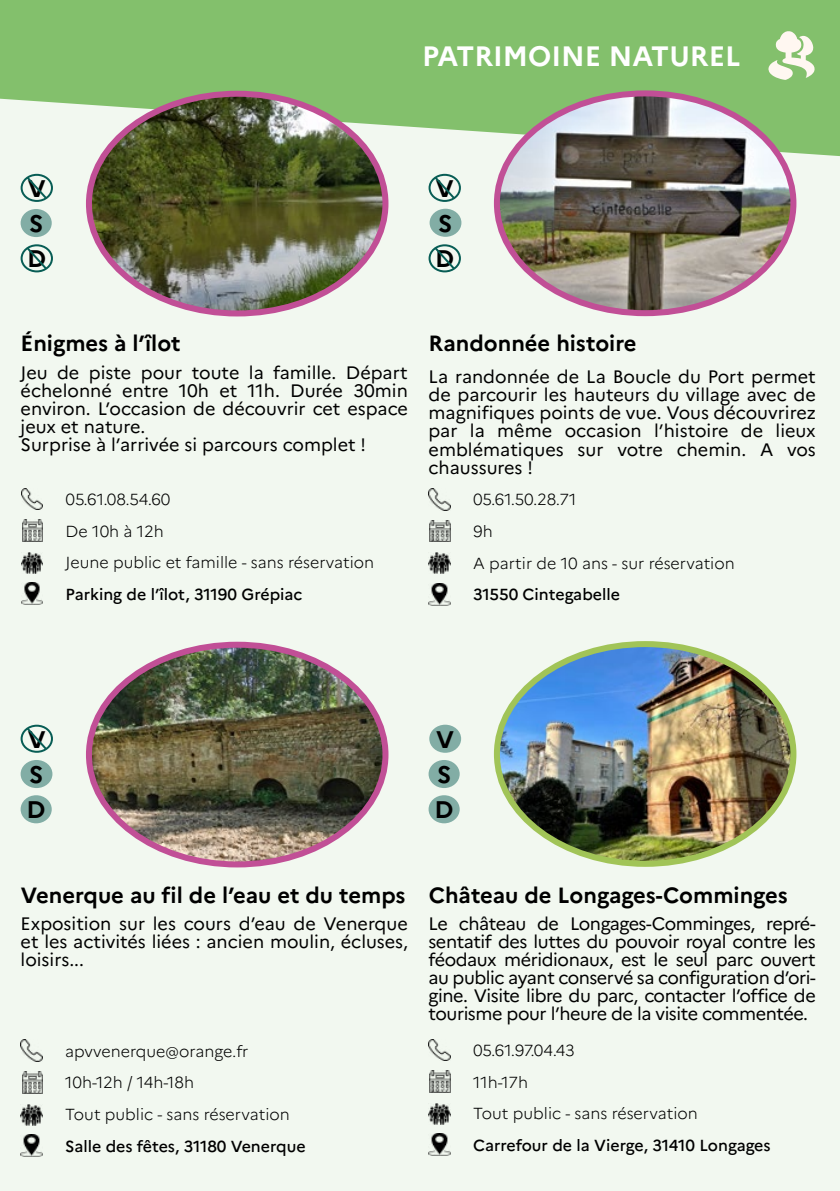
<style>
.page{position:relative;width:840px;height:1191px;background:#fff}
.page>*{position:absolute;margin:0;border:0;box-sizing:border-box;transform-origin:0 0}
.t1{font:700 28px "Marianne";color:#fff}
.t2{font:700 24px "Marianne";color:#000}
.t3{font:700 22px "Marianne";color:#000}
.t4{font:18px/18px "Marianne";color:#000;text-align:justify}
.t5{font:300 16px "Marianne";color:#000}
.t6{font:500 16px "Marianne";color:#000}
</style>
<div class="page">
<div style="left:0;top:0;width:839px;height:1191px;background:#f2f8f0"></div>
<svg style="left:0;top:0;width:839px;height:156px;background:#8cc477"></svg>
<svg style="left:767px;top:31px;width:47px;height:49px"></svg>
<div style="left:430px;top:725px;width:30px;height:27px;background:#82ada5;border-radius:50%"></div>
<div style="left:429px;top:724px;width:32px;height:29px;border:2px solid #085d55;border-radius:50%"></div>
<img style="left:89px;top:94px;width:296px;height:219px">
<div style="left:86px;top:91px;width:302px;height:225px;border:6px solid #c14f96;border-radius:50%"></div>
<img style="left:21px;top:488px;width:22px;height:22px">
<img style="left:21px;top:552px;width:22px;height:21px">
<img style="left:22px;top:520px;width:21px;height:21px">
<img style="left:21px;top:583px;width:22px;height:22px">
<div style="left:22px;top:210px;width:29px;height:26px;background:#82ada5;border-radius:50%"></div>
<div style="left:21px;top:209px;width:31px;height:28px;border:2px solid #085d55;border-radius:50%"></div>
<div style="left:21px;top:174px;width:32px;height:28px;border:2px solid #085d55;border-radius:50%"></div>
<svg style="left:25px;top:175px;width:24px;height:26px"></svg>
<div style="left:21px;top:244px;width:32px;height:28px;border:2px solid #085d55;border-radius:50%"></div>
<svg style="left:25px;top:245px;width:24px;height:26px"></svg>
<div style="left:428px;top:244px;width:32px;height:28px;border:2px solid #085d55;border-radius:50%"></div>
<svg style="left:432px;top:245px;width:24px;height:26px"></svg>
<div style="left:428px;top:174px;width:32px;height:28px;border:2px solid #085d55;border-radius:50%"></div>
<svg style="left:432px;top:175px;width:24px;height:26px"></svg>
<div style="left:430px;top:210px;width:30px;height:26px;background:#82ada5;border-radius:50%"></div>
<div style="left:429px;top:209px;width:32px;height:28px;border:2px solid #085d55;border-radius:50%"></div>
<img style="left:496px;top:93px;width:297px;height:220px">
<div style="left:493px;top:90px;width:303px;height:226px;border:6px solid #c14f96;border-radius:50%"></div>
<img style="left:428px;top:488px;width:22px;height:22px">
<img style="left:428px;top:553px;width:22px;height:21px">
<img style="left:430px;top:520px;width:20px;height:22px">
<img style="left:428px;top:583px;width:22px;height:22px">
<img style="left:500px;top:644px;width:293px;height:220px">
<div style="left:493px;top:641px;width:303px;height:226px;border:6px solid #a1c457;border-radius:50%"></div>
<img style="left:428px;top:1039px;width:22px;height:21px">
<img style="left:428px;top:1103px;width:22px;height:21px">
<img style="left:430px;top:1070px;width:20px;height:22px">
<img style="left:428px;top:1133px;width:22px;height:23px">
<div style="left:429px;top:761px;width:29px;height:26px;background:#82ada5;border-radius:50%"></div>
<div style="left:428px;top:760px;width:31px;height:28px;border:2px solid #085d55;border-radius:50%"></div>
<div style="left:429px;top:796px;width:29px;height:26px;background:#82ada5;border-radius:50%"></div>
<div style="left:428px;top:795px;width:31px;height:28px;border:2px solid #085d55;border-radius:50%"></div>
<div style="left:22px;top:796px;width:29px;height:26px;background:#82ada5;border-radius:50%"></div>
<div style="left:21px;top:795px;width:31px;height:28px;border:2px solid #085d55;border-radius:50%"></div>
<div style="left:22px;top:761px;width:29px;height:26px;background:#82ada5;border-radius:50%"></div>
<div style="left:21px;top:760px;width:31px;height:28px;border:2px solid #085d55;border-radius:50%"></div>
<img style="left:89px;top:648px;width:296px;height:216px">
<div style="left:86px;top:641px;width:302px;height:226px;border:6px solid #c14f96;border-radius:50%"></div>
<img style="left:21px;top:1039px;width:21px;height:22px">
<img style="left:21px;top:1104px;width:21px;height:21px">
<img style="left:22px;top:1071px;width:20px;height:22px">
<img style="left:21px;top:1134px;width:21px;height:22px">
<div style="left:21px;top:724px;width:32px;height:29px;border:2px solid #085d55;border-radius:50%"></div>
<svg style="left:25px;top:725px;width:24px;height:27px"></svg>
<p class="t2" style="left:28px;top:170px;width:19px">V</p>
<p class="t2" style="left:29px;top:205px;width:16px">S</p>
<h1 class="t1" style="left:422px;top:34px;width:319px">PATRIMOINE NATUREL</h1>
<p class="t2" style="left:435px;top:170px;width:19px">V</p>
<p class="t2" style="left:438px;top:205px;width:16px">S</p>
<p class="t2" style="left:27px;top:240px;width:21px">D</p>
<p class="t2" style="left:435px;top:240px;width:21px">D</p>
<p class="t3" style="left:21px;top:326px;width:161px">Énigmes à l’îlot</p>
<p class="t4" style="left:21px;top:362px;width:388px">Jeu de piste pour toute la famille. Départ échelonné entre 10h et 11h. Durée 30min environ. L’occasion de découvrir cet espace jeux et nature.</p>
<p class="t4" style="left:21px;top:434px;width:347px">Surprise à l’arrivée si parcours complet !</p>
<p class="t5" style="left:66px;top:487px;width:106px">05.61.08.54.60</p>
<p class="t5" style="left:66px;top:518px;width:99px">De 10h à 12h</p>
<p class="t5" style="left:66px;top:550px;width:310px">Jeune public et famille - sans réservation</p>
<p class="t6" style="left:66px;top:582px;width:238px">Parking de l’îlot, 31190 Grépiac</p>
<p class="t3" style="left:428px;top:326px;width:209px">Randonnée histoire</p>
<p class="t4" style="left:428px;top:366px;width:388px">La randonnée de La Boucle du Port permet de parcourir les hauteurs du village avec de magnifiques points de vue. Vous découvrirez par la même occasion l’histoire de lieux emblématiques sur votre chemin. A vos chaussures !</p>
<p class="t5" style="left:473px;top:487px;width:105px">05.61.50.28.71</p>
<p class="t5" style="left:473px;top:519px;width:21px">9h</p>
<p class="t5" style="left:473px;top:550px;width:263px">A partir de 10 ans - sur réservation</p>
<p class="t6" style="left:473px;top:582px;width:148px">31550 Cintegabelle</p>
<p class="t2" style="left:28px;top:720px;width:19px">V</p>
<p class="t2" style="left:29px;top:756px;width:16px">S</p>
<p class="t2" style="left:436px;top:720px;width:19px">V</p>
<p class="t2" style="left:437px;top:756px;width:16px">S</p>
<p class="t2" style="left:27px;top:791px;width:21px">D</p>
<p class="t2" style="left:434px;top:791px;width:21px">D</p>
<p class="t3" style="left:21px;top:878px;width:386px">Venerque au fil de l’eau et du temps</p>
<p class="t3" style="left:428px;top:878px;width:360px">Château de Longages-Comminges</p>
<p class="t4" style="left:21px;top:913px;width:388px">Exposition sur les cours d’eau de Venerque et les activités liées : ancien moulin, écluses, loisirs...</p>
<p class="t4" style="left:428px;top:913px;width:388px">Le château de Longages-Comminges, repré&shy;sentatif des luttes du pouvoir royal contre les féodaux méridionaux, est le seul parc ouvert au public ayant conservé sa configuration d’ori&shy;gine. Visite libre du parc, contacter l’office de tourisme pour l’heure de la visite commentée.</p>
<p class="t5" style="left:65px;top:1038px;width:185px">apvvenerque@orange.fr</p>
<p class="t5" style="left:65px;top:1070px;width:130px">10h-12h / 14h-18h</p>
<p class="t5" style="left:65px;top:1102px;width:226px">Tout public - sans réservation</p>
<p class="t6" style="left:65px;top:1133px;width:242px">Salle des fêtes, 31180 Venerque</p>
<p class="t5" style="left:473px;top:1038px;width:103px">05.61.97.04.43</p>
<p class="t5" style="left:473px;top:1069px;width:57px">11h-17h</p>
<p class="t5" style="left:473px;top:1101px;width:226px">Tout public - sans réservation</p>
<p class="t6" style="left:473px;top:1133px;width:299px">Carrefour de la Vierge, 31410 Longages</p>
</div>
